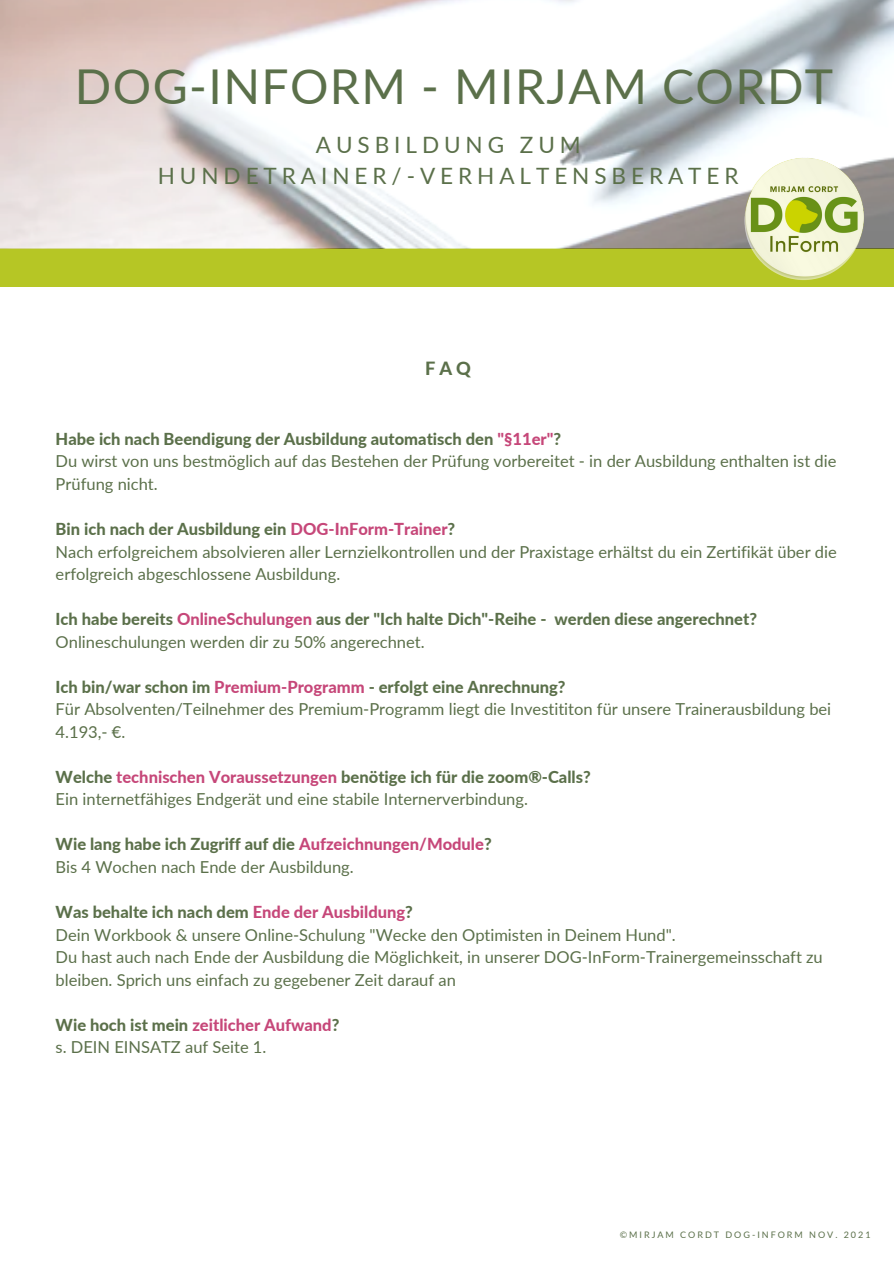
<style>
.page{position:relative;width:894px;height:1264px;background:#fff}
.page>*{position:absolute;margin:0;border:0;box-sizing:border-box;transform-origin:0 0}
.t1{font:48px "Lato";letter-spacing:.03em;color:#5b704a}
.t2{font:22.5px "Lato";letter-spacing:.22em;color:#5b704a}
.t3{font:800 18.15px "Lato";color:#5b704a}
.t4{font:16.5px/22.5px "Lato";color:#5b704a}
.t5{font:800 16.5px/22.5px "Lato";color:#5b704a}
.t6{font:9px "Lato";letter-spacing:.22em;color:#5b704a}
.s1{font-weight:800}
.s2{font-weight:800;color:#c64779}
.s3{color:#c64779}
.s4{font-weight:400}
</style>
<div class="page">
<div style="left:0;top:248px;width:893px;height:81px;background:#b6c625"></div>
<div style="left:0;top:287px;width:893px;height:206px;background:#fff"></div>
<img style="left:0;top:0;width:893px;height:249px">
<img style="left:742px;top:157px;width:124px;height:124px;border-radius:50%">
<p class="t1" style="left:75px;top:57px;width:759px">DOG-INFORM - MIRJAM CORDT</p>
<p class="t2" style="left:316px;top:131px;width:266px">AUSBILDUNG ZUM</p>
<p class="t2" style="left:158px;top:162px;width:582px">HUNDETRAINER/-VERHALTENSBERATER</p>
<p class="t3" style="left:425px;top:357px;width:47px">FAQ</p>
<p class="t4" style="left:56px;top:427px;width:782px"><span class="s1">Habe ich nach Beendigung der Ausbildung automatisch den</span> <span class="s2">"§11er"</span><span class="s1">?<br></span>Du wirst von uns bestmöglich auf das Bestehen der Prüfung vorbereitet - in der Ausbildung enthalten ist die<br>Prüfung nicht.</p>
<p class="t4" style="left:56px;top:517px;width:782px"><span class="s1">Bin ich nach der Ausbildung ein</span> <span class="s2">DOG-InForm-Trainer</span><span class="s1">?<br></span>Nach erfolgreichem absolvieren aller Lernzielkontrollen und der Praxistage erhältst du ein Zertifikät über die erfolgreich abgeschlossene Ausbildung.</p>
<p class="t5" style="left:56px;top:607px;width:702px">Ich habe bereits <span class="s3">OnlineSchulungen</span> aus der "Ich halte Dich"-Reihe - werden diese angerechnet?<br><span class="s4">Onlineschulungen werden dir zu 50% angerechnet.</span></p>
<p class="t4" style="left:56px;top:675px;width:777px"><span class="s1">Ich bin/war schon im</span> <span class="s2">Premium-Programm</span> <span class="s1">- erfolgt eine Anrechnung?<br></span>Für Absolventen/Teilnehmer des Premium-Programm liegt die Investititon für unsere Trainerausbildung bei<br>4.193,- €.</p>
<p class="t4" style="left:56px;top:765px;width:536px"><span class="s1">Welche</span> <span class="s2">technischen Voraussetzungen</span> <span class="s1">benötige ich für die zoom®-Calls?<br></span>Ein internetfähiges Endgerät und eine stabile Internerverbindung.</p>
<p class="t4" style="left:56px;top:832px;width:437px"><span class="s1">Wie lang habe ich Zugriff auf die</span> <span class="s2">Aufzeichnungen/Module</span><span class="s1">?<br></span>Bis 4 Wochen nach Ende der Ausbildung.</p>
<p class="t4" style="left:56px;top:900px;width:768px"><span class="s1">Was behalte ich nach dem</span> <span class="s2">Ende der Ausbildung</span><span class="s1">?<br></span>Dein Workbook &amp; unsere Online-Schulung "Wecke den Optimisten in Deinem Hund".<br>Du hast auch nach Ende der Ausbildung die Möglichkeit, in unserer DOG-InForm-Trainergemeinsschaft zu bleiben. Sprich uns einfach zu gegebener Zeit darauf an</p>
<p class="t4" style="left:56px;top:1013px;width:285px"><span class="s1">Wie hoch ist mein</span> <span class="s2">zeitlicher Aufwand</span><span class="s1">? </span>s. DEIN EINSATZ auf Seite 1.</p>
<p class="t6" style="left:619px;top:1229px;width:252px">©MIRJAM CORDT DOG-INFORM NOV. 2021</p>
</div>
